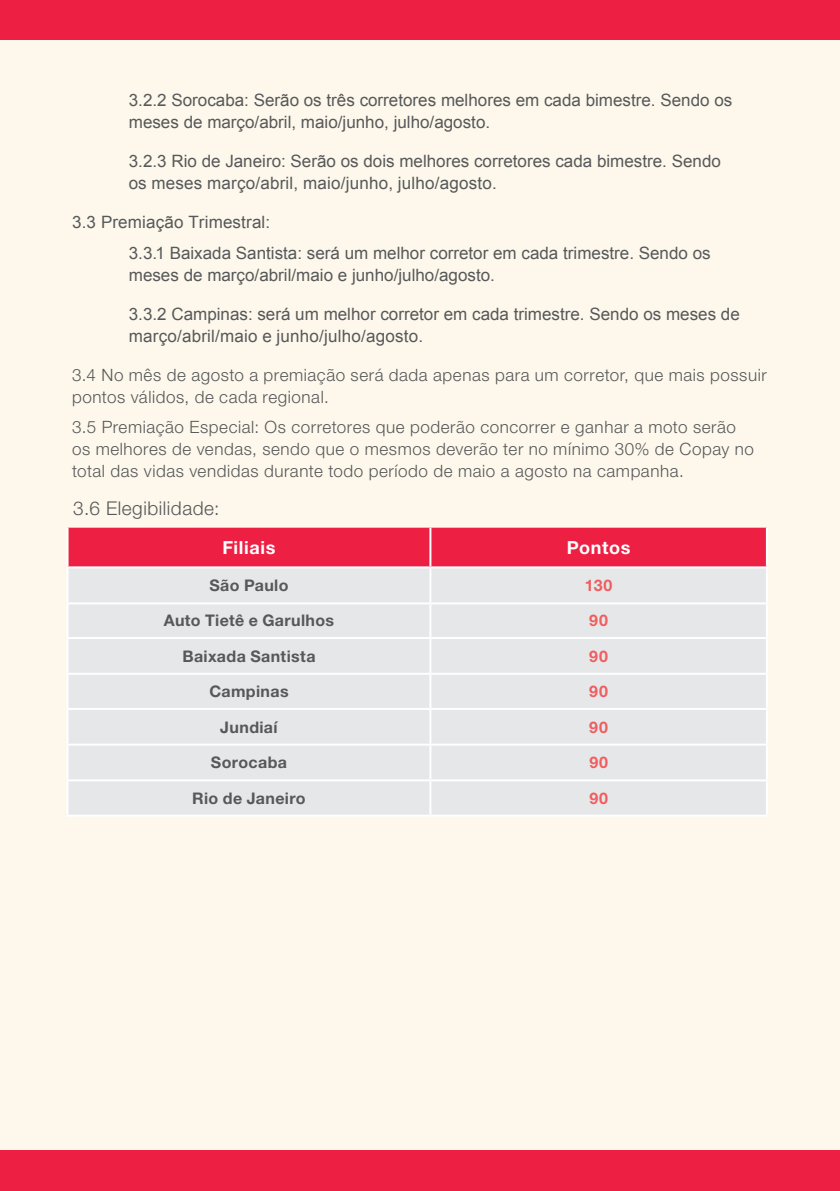
<style>
.page{position:relative;width:840px;height:1191px;background:#fff}
.page>*{position:absolute;margin:0;border:0;box-sizing:border-box;transform-origin:0 0}
.Título_Matérias{font:300 19px "Helvetica Neue LT Std";letter-spacing:.025em;color:#57585a}
.Texto_-_Tabela{font:700 18px "Helvetica Neue LT Std";letter-spacing:.035em;color:#fff}
.Bullets_3_Níveis{font:17px/22px "Arial";color:#57585a}
.Título_Matérias-2{font:300 17px/22px "Helvetica Neue LT Std";letter-spacing:.035em;color:#57585a}
.Título_Matérias-3{font:17px "Arial";letter-spacing:.01em;color:#57585a}
.Texto_-_Tabela-2{font:700 16px "Helvetica Neue LT Std";letter-spacing:.025em;color:#57585a}
.Texto_-_Tabela-3{font:700 16px "Helvetica Neue LT Std";letter-spacing:.06em;color:#f05d5f}
</style>
<div class="page">
<div style="left:0;top:0;width:839px;height:1191px;background:#fdf8eb"></div>
<div style="left:0;top:0;width:839px;height:40px;background:#ed2044"></div>
<div style="left:0;top:1150px;width:839px;height:41px;background:#ed2044"></div>
<div style="left:68px;top:528px;width:697px;height:38px;background:#ed2044"></div>
<div style="left:68px;top:568px;width:697px;height:246px;background:#e6e7e9"></div>
<hr style="left:66px;top:528px;width:2px;height:38px;background:#fff">
<hr style="left:429px;top:528px;width:2px;height:38px;background:#fff">
<hr style="left:765px;top:528px;width:2px;height:38px;background:#fff">
<hr style="left:66px;top:566px;width:364px;height:2px;background:#fff">
<hr style="left:66px;top:568px;width:2px;height:34px;background:#fff">
<hr style="left:430px;top:566px;width:337px;height:2px;background:#fff">
<hr style="left:429px;top:568px;width:2px;height:34px;background:#fff">
<hr style="left:765px;top:568px;width:2px;height:34px;background:#fff">
<hr style="left:66px;top:602px;width:364px;height:2px;background:#fff">
<hr style="left:66px;top:604px;width:2px;height:33px;background:#fff">
<hr style="left:430px;top:602px;width:337px;height:2px;background:#fff">
<hr style="left:429px;top:604px;width:2px;height:33px;background:#fff">
<hr style="left:765px;top:604px;width:2px;height:33px;background:#fff">
<hr style="left:66px;top:637px;width:364px;height:2px;background:#fff">
<hr style="left:66px;top:639px;width:2px;height:34px;background:#fff">
<hr style="left:430px;top:637px;width:337px;height:2px;background:#fff">
<hr style="left:429px;top:639px;width:2px;height:34px;background:#fff">
<hr style="left:765px;top:639px;width:2px;height:34px;background:#fff">
<hr style="left:66px;top:673px;width:364px;height:2px;background:#fff">
<hr style="left:66px;top:675px;width:2px;height:33px;background:#fff">
<hr style="left:430px;top:673px;width:337px;height:2px;background:#fff">
<hr style="left:429px;top:675px;width:2px;height:33px;background:#fff">
<hr style="left:765px;top:675px;width:2px;height:33px;background:#fff">
<hr style="left:66px;top:708px;width:364px;height:2px;background:#fff">
<hr style="left:66px;top:710px;width:2px;height:33px;background:#fff">
<hr style="left:430px;top:708px;width:337px;height:2px;background:#fff">
<hr style="left:429px;top:710px;width:2px;height:33px;background:#fff">
<hr style="left:765px;top:710px;width:2px;height:33px;background:#fff">
<hr style="left:66px;top:743px;width:364px;height:2px;background:#fff">
<hr style="left:66px;top:745px;width:2px;height:34px;background:#fff">
<hr style="left:430px;top:743px;width:337px;height:2px;background:#fff">
<hr style="left:429px;top:745px;width:2px;height:34px;background:#fff">
<hr style="left:765px;top:745px;width:2px;height:34px;background:#fff">
<hr style="left:66px;top:779px;width:364px;height:2px;background:#fff">
<hr style="left:66px;top:781px;width:2px;height:33px;background:#fff">
<hr style="left:430px;top:779px;width:337px;height:2px;background:#fff">
<hr style="left:429px;top:781px;width:2px;height:33px;background:#fff">
<hr style="left:765px;top:781px;width:2px;height:33px;background:#fff">
<hr style="left:66px;top:814px;width:364px;height:2px;background:#fff">
<hr style="left:430px;top:814px;width:337px;height:2px;background:#fff">
<p class="Bullets_3_Níveis" style="left:129px;top:89px;width:604px">3.2.2 Sorocaba: Serão os três corretores melhores em cada bimestre. Sendo os meses de março/abril, maio/junho, julho/agosto.</p>
<p class="Bullets_3_Níveis" style="left:129px;top:150px;width:593px">3.2.3 Rio de Janeiro: Serão os dois melhores corretores cada bimestre. Sendo os meses março/abril, maio/junho, julho/agosto.</p>
<p class="Título_Matérias-3" style="left:72px;top:211px;width:199px">3.3 Premiação Trimestral:</p>
<p class="Bullets_3_Níveis" style="left:129px;top:242px;width:583px">3.3.1 Baixada Santista: será um melhor corretor em cada trimestre. Sendo os meses de março/abril/maio e junho/julho/agosto.</p>
<p class="Bullets_3_Níveis" style="left:129px;top:303px;width:612px">3.3.2 Campinas: será um melhor corretor em cada trimestre. Sendo os meses de março/abril/maio e junho/julho/agosto.</p>
<p class="Título_Matérias-2" style="left:72px;top:363px;width:695px">3.4 No mês de agosto a premiação será dada apenas para um corretor, que mais possuir pontos válidos, de cada regional.</p>
<p class="Título_Matérias-2" style="left:72px;top:416px;width:683px">3.5 Premiação Especial: Os corretores que poderão concorrer e ganhar a moto serão os melhores de vendas, sendo que o mesmos deverão ter no mínimo 30% de Copay no total das vidas vendidas durante todo período de maio a agosto na campanha.</p>
<p class="Título_Matérias" style="left:73px;top:496px;width:147px">3.6 Elegibilidade:</p>
<p class="Texto_-_Tabela" style="left:222px;top:536px;width:55px">Filiais</p>
<p class="Texto_-_Tabela" style="left:566px;top:536px;width:65px">Pontos</p>
<p class="Texto_-_Tabela-2" style="left:209px;top:575px;width:80px">São Paulo</p>
<p class="Texto_-_Tabela-3" style="left:584px;top:575px;width:29px">130</p>
<p class="Texto_-_Tabela-2" style="left:164px;top:611px;width:171px">Auto Tietê e Garulhos</p>
<p class="Texto_-_Tabela-3" style="left:589px;top:611px;width:20px">90</p>
<p class="Texto_-_Tabela-2" style="left:182px;top:646px;width:134px">Baixada Santista</p>
<p class="Texto_-_Tabela-3" style="left:589px;top:646px;width:20px">90</p>
<p class="Texto_-_Tabela-2" style="left:209px;top:681px;width:81px">Campinas</p>
<p class="Texto_-_Tabela-3" style="left:589px;top:681px;width:20px">90</p>
<p class="Texto_-_Tabela-2" style="left:220px;top:717px;width:59px">Jundiaí</p>
<p class="Texto_-_Tabela-3" style="left:589px;top:717px;width:20px">90</p>
<p class="Texto_-_Tabela-2" style="left:211px;top:752px;width:77px">Sorocaba</p>
<p class="Texto_-_Tabela-3" style="left:589px;top:752px;width:20px">90</p>
<p class="Texto_-_Tabela-2" style="left:192px;top:788px;width:115px">Rio de Janeiro</p>
<p class="Texto_-_Tabela-3" style="left:589px;top:788px;width:20px">90</p>
</div>
